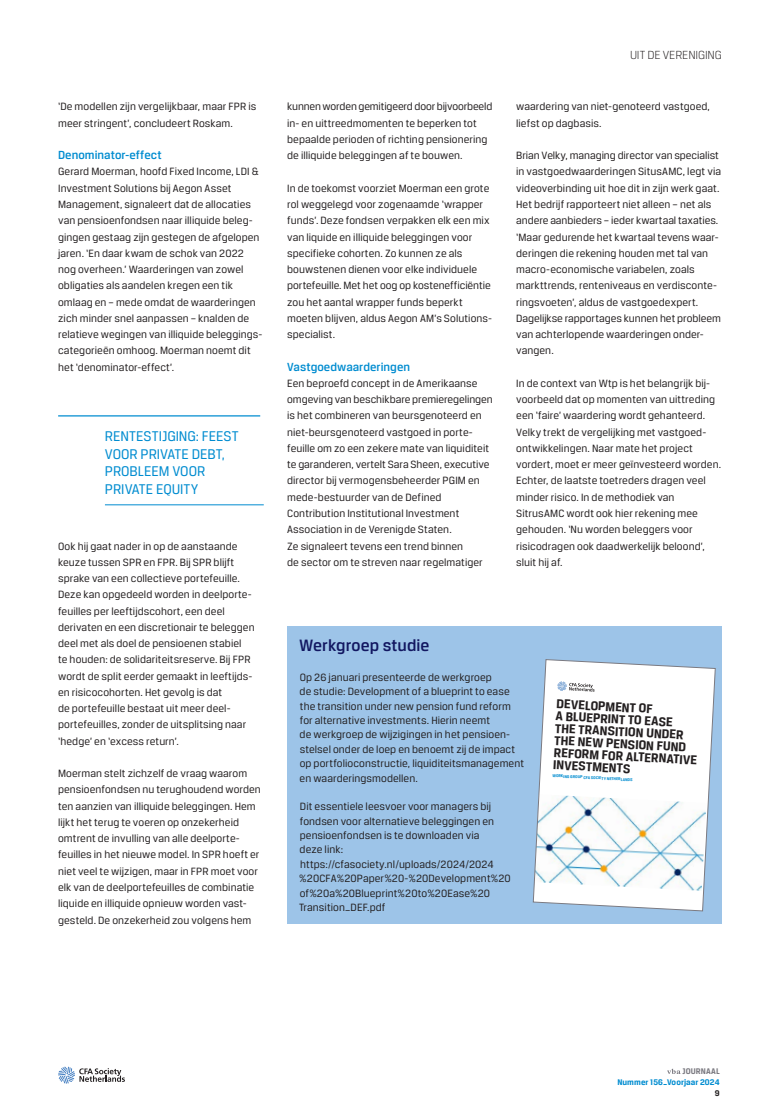
<style>
.page{position:relative;width:780px;height:1117px;background:#fff}
.page>*{position:absolute;margin:0;border:0;box-sizing:border-box;transform-origin:0 0}
.kader_kop{font:500 17.5px "CFA Breuer Text";color:#121761}
.streamer{font:15px/17.5px "CFA Breuer Text";color:#008cd0}
.t1{font:700 13.62px/12.2px "CFA Breuer Text";color:#231f20}
.Tussenkop_Schreefloos{font:500 12.5px "CFA Breuer Text";color:#008cd0}
.t2{font:300 12.5px "CFA Breuer Text";letter-spacing:-.015em;color:#231f20}
.Plat_schreefloos__WR{font:11.25px/16.2px "CFA Breuer Text";letter-spacing:.005em;color:#231f20}
.Plat_schreefloos{font:11.25px/16.2px "CFA Breuer Text";letter-spacing:.005em;color:#231f20}
.kadertekst{font:11.25px/14.4px "CFA Breuer Text";letter-spacing:.005em;color:#231f20}
.kadertekst__WR{font:11.25px/14.4px "CFA Breuer Text";letter-spacing:.005em;color:#231f20}
.t3{font:700 8.75px "CFA Breuer Text";letter-spacing:.01em;color:#008cd0}
.t4{font:700 8.75px "CFA Breuer Text";letter-spacing:.01em;color:#7b7a81}
.t5{font:700 8.75px "CFA Breuer Text";color:#231f20}
.t6{font:700 4.38px "CFA Breuer Text";color:#008cd0}
</style>
<div class="page">
<svg style="left:58px;top:1066px;width:67px;height:17px"></svg>
<svg style="left:667px;top:1068px;width:13px;height:5px"></svg>
<hr style="left:58px;top:415px;width:202px;height:1px;background:#008cd0">
<hr style="left:105px;top:504px;width:159px;height:1px;background:#008cd0">
<div style="left:287px;top:625px;width:434px;height:298px;background:#9dc4e8"></div>
<svg style="left:533px;top:659px;width:182px;height:251px;background:#ecf2f6"></svg>
<p class="Plat_schreefloos__WR" style="left:58px;top:98px;width:200px">‘De modellen zijn vergelijkbaar, maar FPR is meer stringent’, concludeert Roskam.</p>
<p class="Tussenkop_Schreefloos" style="left:58px;top:148px;width:105px">Denominator-effect</p>
<p class="Plat_schreefloos" style="left:58px;top:163px;width:206px">Gerard Moerman, hoofd Fixed Income, LDI &amp; Investment Solutions bij Aegon Asset Management, signaleert dat de allocaties van pensioenfondsen naar illiquide beleg&shy;gingen gestaag zijn gestegen de afgelopen jaren. ‘En daar kwam de schok van 2022 nog overheen.’ Waarderingen van zowel obligaties als aandelen kregen een tik omlaag en – mede omdat de waarderingen zich minder snel aanpassen – knalden de relatieve wegingen van illiquide beleggings&shy;categorieën omhoog. Moerman noemt dit het ‘denominator-effect’.</p>
<p class="streamer" style="left:105px;top:427px;width:135px">RENTESTIJGING: FEEST<br>VOOR PRIVATE DEBT,<br>PROBLEEM VOOR<br>PRIVATE EQUITY</p>
<p class="Plat_schreefloos" style="left:58px;top:537px;width:198px">Ook hij gaat nader in op de aanstaande keuze tussen SPR en FPR. Bij SPR blijft sprake van een collectieve portefeuille.<br>Deze kan opgedeeld worden in deelporte&shy;feuilles per leeftijdscohort, een deel derivaten en een discretionair te beleggen deel met als doel de pensioenen stabiel<br>te houden: de solidariteitsreserve. Bij FPR wordt de split eerder gemaakt in leeftijds&shy;en risicocohorten. Het gevolg is dat<br>de portefeuille bestaat uit meer deel&shy;portefeuilles, zonder de uitsplitsing naar ‘hedge’ en ‘excess return’.</p>
<p class="Plat_schreefloos__WR" style="left:58px;top:765px;width:204px">Moerman stelt zichzelf de vraag waarom pensioenfondsen nu terughoudend worden ten aanzien van illiquide beleggingen. Hem lijkt het terug te voeren op onzekerheid omtrent de invulling van alle deelporte&shy;feuilles in het nieuwe model. In SPR hoeft er niet veel te wijzigen, maar in FPR moet voor elk van de deelportefeuilles de combinatie liquide en illiquide opnieuw worden vast&shy;gesteld. De onzekerheid zou volgens hem</p>
<p class="Plat_schreefloos__WR" style="left:287px;top:98px;width:207px">kunnen worden gemitigeerd door bijvoorbeeld in- en uittreedmomenten te beperken tot bepaalde perioden of richting pensionering de illiquide beleggingen af te bouwen.</p>
<p class="Plat_schreefloos__WR" style="left:287px;top:180px;width:205px">In de toekomst voorziet Moerman een grote rol weggelegd voor zogenaamde ‘wrapper funds’. Deze fondsen verpakken elk een mix van liquide en illiquide beleggingen voor specifieke cohorten. Zo kunnen ze als bouwstenen dienen voor elke individuele portefeuille. Met het oog op kostenefficiëntie zou het aantal wrapper funds beperkt moeten blijven, aldus Aegon AM’s Solutions&shy;specialist.</p>
<p class="Tussenkop_Schreefloos" style="left:287px;top:359px;width:124px">Vastgoedwaarderingen</p>
<p class="Plat_schreefloos" style="left:287px;top:375px;width:207px">Een beproefd concept in de Amerikaanse omgeving van beschikbare premieregelingen is het combineren van beursgenoteerd en niet-beursgenoteerd vastgoed in porte&shy;feuille om zo een zekere mate van liquiditeit te garanderen, vertelt Sara Sheen, executive director bij vermogensbeheerder PGIM en mede-bestuurder van de Defined Contribution Institutional Investment Association in de Verenigde Staten.<br>Ze signaleert tevens een trend binnen<br>de sector om te streven naar regelmatiger</p>
<p class="t2" style="left:630px;top:48px;width:93px">UIT DE VERENIGING</p>
<p class="Plat_schreefloos" style="left:516px;top:98px;width:195px">waardering van niet-genoteerd vastgoed, liefst op dagbasis.</p>
<p class="Plat_schreefloos__WR" style="left:516px;top:147px;width:206px">Brian Velky, managing director van specialist in vastgoedwaarderingen SitusAMC, legt via videoverbinding uit hoe dit in zijn werk gaat.<br>Het bedrijf rapporteert niet alleen – net als andere aanbieders – ieder kwartaal taxaties. ‘Maar gedurende het kwartaal tevens waar&shy;deringen die rekening houden met tal van macro-economische variabelen, zoals markttrends, renteniveaus en verdisconte&shy;ringsvoeten’, aldus de vastgoedexpert.<br>Dagelijkse rapportages kunnen het probleem van achterlopende waarderingen onder&shy;vangen.</p>
<p class="Plat_schreefloos__WR" style="left:516px;top:375px;width:206px">In de context van Wtp is het belangrijk bij&shy;voorbeeld dat op momenten van uittreding een ‘faire’ waardering wordt gehanteerd.<br>Velky trekt de vergelijking met vastgoed&shy;ontwikkelingen. Naar mate het project vordert, moet er meer geïnvesteerd worden.<br>Echter, de laatste toetreders dragen veel minder risico. In de methodiek van SitrusAMC wordt ook hier rekening mee gehouden. ‘Nu worden beleggers voor risicodragen ook daadwerkelijk beloond’, sluit hij af.</p>
<p class="kader_kop" style="left:299px;top:635px;width:132px">Werkgroep studie</p>
<p class="kadertekst" style="left:299px;top:669px;width:226px">Op 26 januari presenteerde de werkgroep<br>de studie: Development of a blueprint to ease the transition under new pension fund reform for alternative investments. Hierin neemt<br>de werkgroep de wijzigingen in het pensioen&shy;stelsel onder de loep en benoemt zij de impact op portfolioconstructie, liquiditeitsmanagement en waarderingsmodellen.</p>
<p class="kadertekst__WR" style="left:299px;top:799px;width:213px">Dit essentiele leesvoer voor managers bij fondsen voor alternatieve beleggingen en pensioenfondsen is te downloaden via<br>deze link: https://cfasociety.nl/uploads/2024/2024 %20CFA%20Paper%20-%20Development%20 of%20a%20Blueprint%20to%20Ease%20<br>Transition_DEF.pdf</p>
<p class="t1" style="left:556px;top:697px;width:145px;rotate:3deg">DEVELOPMENT OF<br>A BLUEPRINT TO EASE<br>THE TRANSITION UNDER<br>THE NEW PENSION FUND<br>REFORM FOR ALTERNATIVE<br>INVESTMENTS</p>
<p class="t6" style="left:552px;top:772px;width:82px;rotate:3deg">WORKING GROUP CFA SOCIETY NETHERLANDS</p>
<p class="t4" style="left:682px;top:1065px;width:39px">JOURNAAL</p>
<p class="t3" style="left:617px;top:1077px;width:104px">Nummer 156_Voorjaar 2024</p>
<p class="t5" style="left:714px;top:1088px;width:6px">9</p>
</div>
